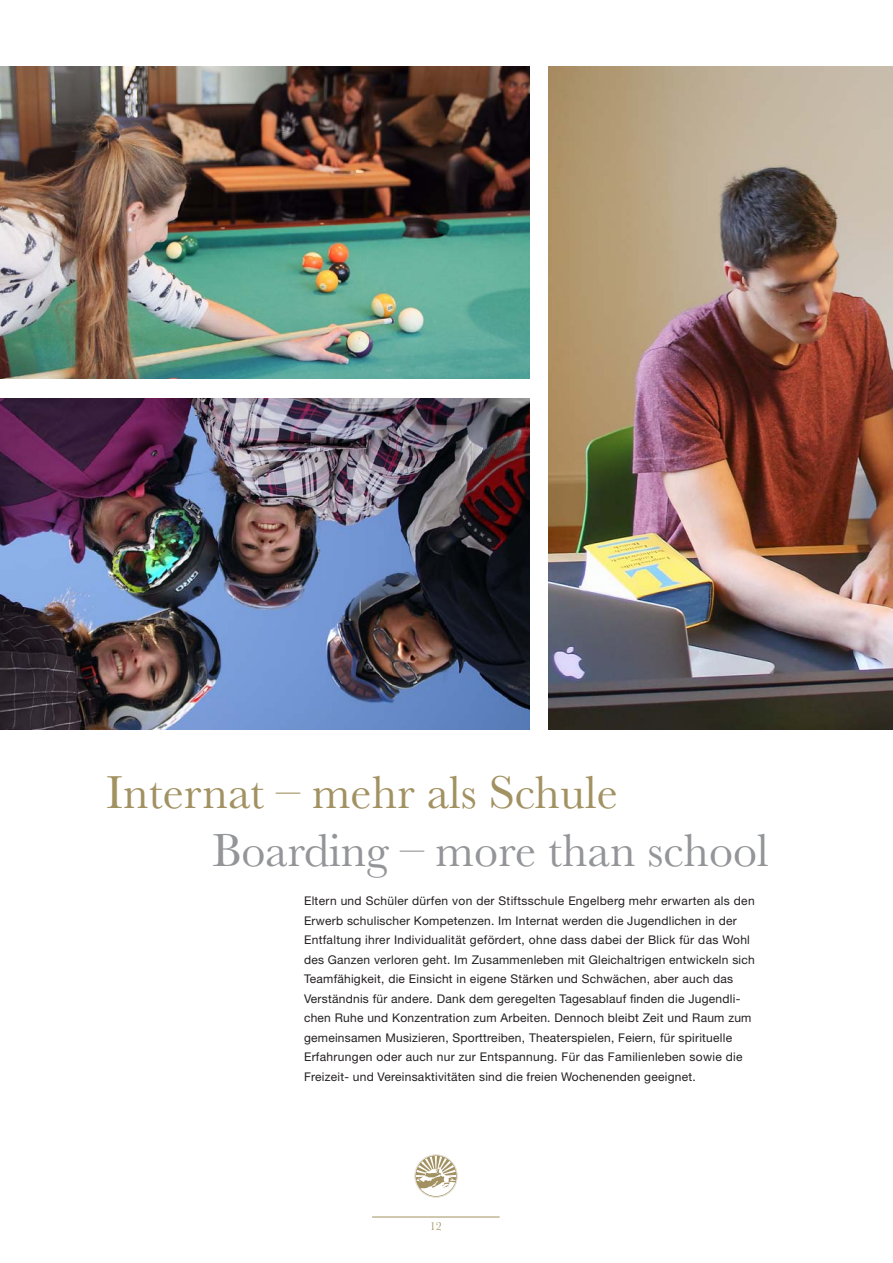
<style>
.page{position:relative;width:893px;height:1263px;background:#fff}
.page>*{position:absolute;margin:0;border:0;box-sizing:border-box;transform-origin:0 0}
.Headline_englisch{font:48px "Baskerville";letter-spacing:-.005em;color:#939598}
.Headline_deutsch{font:48px "Baskerville";color:#a29161}
.Fliesstext_deutsch{font:12px/19.5px "Helvetica Neue LT Std";letter-spacing:.02em;color:#231f20}
.t1{font:12px "Baskerville";color:#a29161}
</style>
<div class="page">
<svg style="left:415px;top:1154px;width:43px;height:43px"></svg>
<hr style="left:372px;top:1216px;width:128px;height:1px;background:#a29161">
<img style="left:549px;top:67px;width:344px;height:663px">
<img style="left:0;top:398px;width:529px;height:332px">
<img style="left:0;top:67px;width:529px;height:312px">
<p class="Headline_deutsch" style="left:106px;top:762px;width:513px">Internat – mehr als Schule</p>
<p class="Headline_englisch" style="left:212px;top:820px;width:558px">Boarding – more than school</p>
<p class="Fliesstext_deutsch" style="left:304px;top:891px;width:452px">Eltern und Schüler dürfen von der Stiftsschule Engelberg mehr erwarten als den Erwerb schulischer Kompetenzen. Im Internat werden die Jugendlichen in der Entfaltung ihrer Individualität gefördert, ohne dass dabei der Blick für das Wohl des Ganzen verloren geht. Im Zusammenleben mit Gleichaltrigen entwickeln sich Teamfähigkeit, die Einsicht in eigene Stärken und Schwächen, aber auch das Verständnis für andere. Dank dem geregelten Tagesablauf finden die Jugendli&shy;chen Ruhe und Konzentration zum Arbeiten. Dennoch bleibt Zeit und Raum zum gemeinsamen Musizieren, Sporttreiben, Theaterspielen, Feiern, für spirituelle Erfahrungen oder auch nur zur Entspannung. Für das Familienleben sowie die Freizeit- und Vereinsaktivitäten sind die freien Wochenenden geeignet.</p>
<p class="t1" style="left:430px;top:1219px;width:13px">12</p>
</div>
